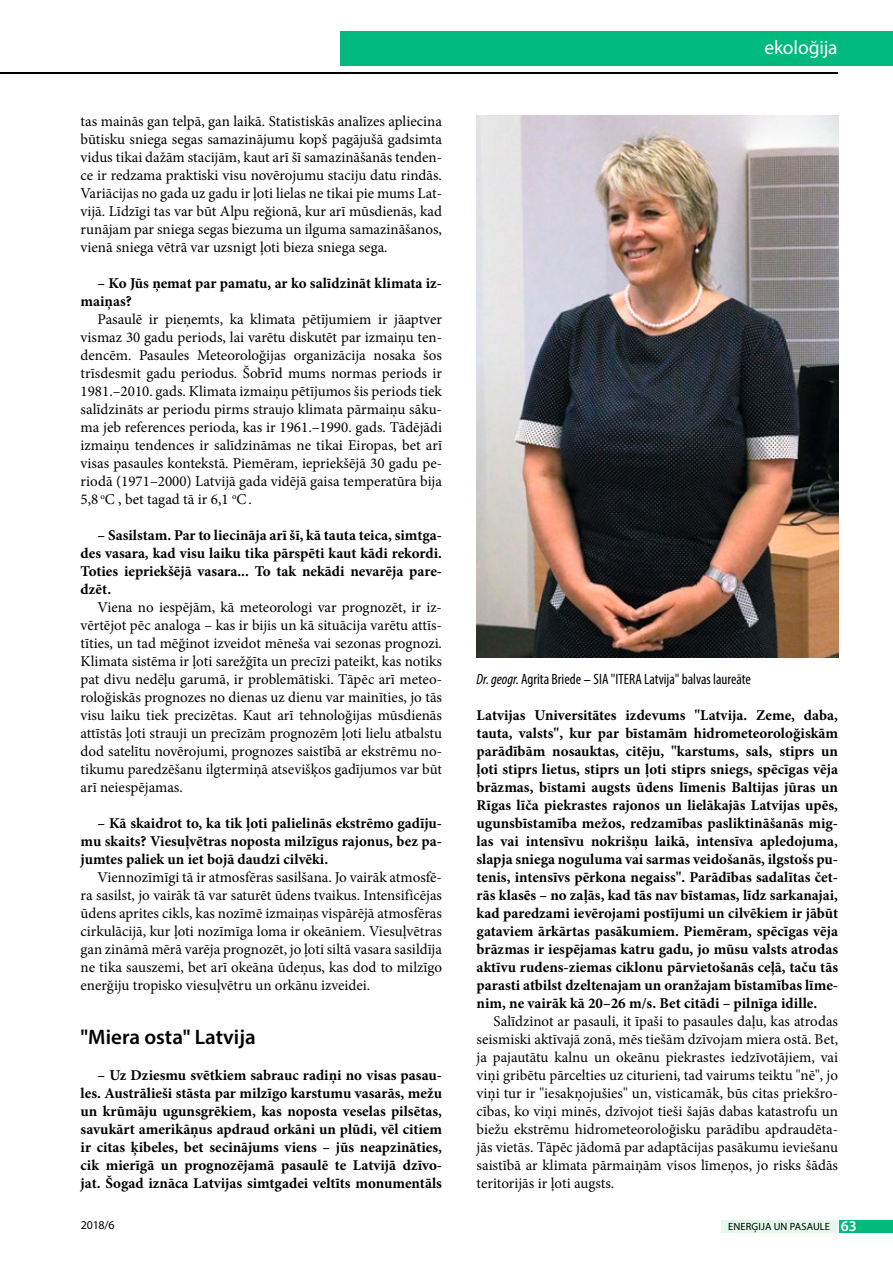
<style>
.page{position:relative;width:893px;height:1263px;background:#fff}
.page>*{position:absolute;margin:0;border:0;box-sizing:border-box;transform-origin:0 0}
.t1{font:600 21px "Myriad Pro";color:#000}
.t2{font:19.5px "Myriad Pro";letter-spacing:-.005em;color:#fff}
.t3{font:15px/18px "Minion Pro";color:#000;text-align:justify}
.t4{font:700 15px/18px "Minion Pro";color:#000;text-align:justify}
.t5{font:condensed 15px "Myriad Pro";color:#000}
.t6{font:12px "Myriad Pro";color:#000}
.t7{font:10.5px "Myriad Pro";letter-spacing:.01em;color:#000}
.s1{font-style:italic}
.s2{font-family:"Minion Pro";font-weight:700;font-stretch:normal}
.s3{font-weight:400}
.s4{font-weight:600;font-size:15px;color:#fff}
</style>
<div class="page">
<img style="left:477px;top:116px;width:361px;height:542px">
<div style="left:839px;top:1220px;width:54px;height:13px;background:#00b97c"></div>
<div style="left:721px;top:1220px;width:117px;height:13px;background:#e3faea"></div>
<div style="left:340px;top:31px;width:553px;height:34px;background:#00b97c"></div>
<hr style="left:0;top:72px;width:838px;height:2px;background:#000">
<p class="t3" style="left:81px;top:112px;width:363px">tas mainās gan telpā, gan laikā. Statistiskās analīzes apliecina būtisku sniega segas samazinājumu kopš pagājušā gadsimta vidus tikai dažām stacijām, kaut arī šī samazināšanās tenden&shy;ce ir redzama praktiski visu novērojumu staciju datu rindās.<br>Variācijas no gada uz gadu ir ļoti lielas ne tikai pie mums Lat&shy;vijā. Līdzīgi tas var būt Alpu reğionā, kur arī mūsdienās, kad runājam par sniega segas biezuma un ilguma samazināšanos, vienā sniega vētrā var uzsnigt ļoti bieza sniega sega.</p>
<p class="t4" style="left:81px;top:274px;width:363px;text-indent:17px">– Ko Jūs ņemat par pamatu, ar ko salīdzināt klimata iz&shy;maiņas?</p>
<p class="t3" style="left:81px;top:310px;width:363px;text-indent:17px">Pasaulē ir pieņemts, ka klimata pētījumiem ir jāaptver vismaz 30 gadu periods, lai varētu diskutēt par izmaiņu ten&shy;dencēm. Pasaules Meteoroloğijas organizācija nosaka šos trīsdesmit gadu periodus. Šobrīd mums normas periods ir 1981.–2010. gads. Klimata izmaiņu pētījumos šis periods tiek salīdzināts ar periodu pirms straujo klimata pārmaiņu sāku&shy;ma jeb references perioda, kas ir 1961.–1990. gads. Tādējādi izmaiņu tendences ir salīdzināmas ne tikai Eiropas, bet arī visas pasaules kontekstā. Piemēram, iepriekšējā 30 gadu pe&shy;riodā (1971–2000) Latvijā gada vidējā gaisa temperatūra bija 5,8 <sup>o</sup>C , bet tagad tā ir 6,1 <sup>o</sup>C.</p>
<p class="t4" style="left:81px;top:526px;width:363px;text-indent:17px">– Sasilstam. Par to liecināja arī šī, kā tauta teica, simtga&shy;des vasara, kad visu laiku tika pārspēti kaut kādi rekordi.<br>Toties iepriekšējā vasara... To tak nekādi nevarēja pare&shy;dzēt.</p>
<p class="t3" style="left:81px;top:598px;width:363px;text-indent:17px">Viena no iespējām, kā meteorologi var prognozēt, ir iz&shy;vērtējot pēc analoga – kas ir bijis un kā situācija varētu attīs&shy;tīties, un tad mēğinot izveidot mēneša vai sezonas prognozi.<br>Klimata sistēma ir ļoti sarežğīta un precīzi pateikt, kas notiks pat divu nedēļu garumā, ir problemātiski. Tāpēc arī meteo&shy;roloğiskās prognozes no dienas uz dienu var mainīties, jo tās visu laiku tiek precizētas. Kaut arī tehnoloğijas mūsdienās attīstās ļoti strauji un precīzām prognozēm ļoti lielu atbalstu dod satelītu novērojumi, prognozes saistībā ar ekstrēmu no&shy;tikumu paredzēšanu ilgtermiņā atsevišķos gadījumos var būt arī neiespējamas.</p>
<p class="t4" style="left:81px;top:814px;width:363px;text-indent:17px">– Kā skaidrot to, ka tik ļoti palielinās ekstrēmo gadīju&shy;mu skaits? Viesuļvētras noposta milzīgus rajonus, bez pa&shy;jumtes paliek un iet bojā daudzi cilvēki.</p>
<p class="t3" style="left:81px;top:868px;width:363px;text-indent:17px">Viennozīmīgi tā ir atmosfēras sasilšana. Jo vairāk atmosfē&shy;ra sasilst, jo vairāk tā var saturēt ūdens tvaikus. Intensificējas ūdens aprites cikls, kas nozīmē izmaiņas vispārējā atmosfēras cirkulācijā, kur ļoti nozīmīga loma ir okeāniem. Viesuļvētras gan zināmā mērā varēja prognozēt, jo ļoti siltā vasara sasildīja ne tika sauszemi, bet arī okeāna ūdeņus, kas dod to milzīgo enerğiju tropisko viesuļvētru un orkānu izveidei.</p>
<h1 class="t1" style="left:81px;top:1024px;width:177px">"Miera osta" Latvija</h1>
<p class="t4" style="left:81px;top:1066px;width:363px;text-indent:17px">– Uz Dziesmu svētkiem sabrauc radiņi no visas pasau&shy;les. Austrālieši stāsta par milzīgo karstumu vasarās, mežu un krūmāju ugunsgrēkiem, kas noposta veselas pilsētas, savukārt amerikāņus apdraud orkāni un plūdi, vēl citiem ir citas ķibeles, bet secinājums viens – jūs neapzināties, cik mierīgā un prognozējamā pasaulē te Latvijā dzīvo&shy;jat. Šogad iznāca Latvijas simtgadei veltīts monumentāls</p>
<p class="t6" style="left:81px;top:1218px;width:35px">2018/6</p>
<h2 class="t2" style="left:764px;top:35px;width:75px">ekoloğija</h2>
<p class="t5" style="left:477px;top:670px;width:276px"><span class="s1">Dr. geogr.</span> Agrita Briede <span class="s2">–</span> SIA "ITERA Latvija" balvas laureāte</p>
<p class="t4" style="left:477px;top:706px;width:363px">Latvijas Universitātes izdevums "Latvija. Zeme, daba, tauta, valsts", kur par bīstamām hidrometeoroloğiskām parādībām nosauktas, citēju, "karstums, sals, stiprs un ļoti stiprs lietus, stiprs un ļoti stiprs sniegs, spēcīgas vēja brāzmas, b<span class="s3">ī</span>stami augsts ūdens līmenis Baltijas jūras un Rīgas līča piekrastes rajonos un lielākajās Latvijas upēs, ugunsbīstamība mežos, redzamības pasliktināšanās mig&shy;las vai intensīvu nokrišņu laikā, intensīva apledojuma, slapja sniega noguluma vai sarmas veidošanās, ilgstošs pu&shy;tenis, intensīvs pērkona negaiss". Parādības sadalītas čet&shy;rās klasēs – no zaļās, kad tās nav bīstamas, līdz sarkanajai, kad paredzami ievērojami postījumi un cilvēkiem ir jābūt gataviem ārkārtas pasākumiem. Piemēram, spēcīgas vēja brāzmas ir iespējamas katru gadu, jo mūsu valsts atrodas aktīvu rudens-ziemas ciklonu pārvietošanās ceļā, taču tās parasti atbilst dzeltenajam un oranžajam bīstamības līme&shy;nim, ne vairāk kā 20–26 m/s. Bet citādi – pilnīga idille.</p>
<p class="t3" style="left:477px;top:1012px;width:363px;text-indent:17px">Salīdzinot ar pasauli, it īpaši to pasaules daļu, kas atrodas seismiski aktīvajā zonā, mēs tiešām dzīvojam miera ostā. Bet, ja pajautātu kalnu un okeānu piekrastes iedzīvotājiem, vai viņi gribētu pārcelties uz citurieni, tad vairums teiktu "nē", jo viņi tur ir "iesakņojušies" un, visticamāk, būs citas priekšro&shy;cības, ko viņi minēs, dzīvojot tieši šajās dabas katastrofu un biežu ekstrēmu hidrometeoroloğisku parādību apdraudēta&shy;jās vietās. Tāpēc jādomā par adaptācijas pasākumu ieviešanu saistībā ar klimata pārmaiņām visos līmeņos, jo risks šādās teritorijās ir ļoti augsts.</p>
<p class="t7" style="left:728px;top:1220px;width:130px">ENERĢIJA UN PASAULE <span class="s4">63</span></p>
</div>
